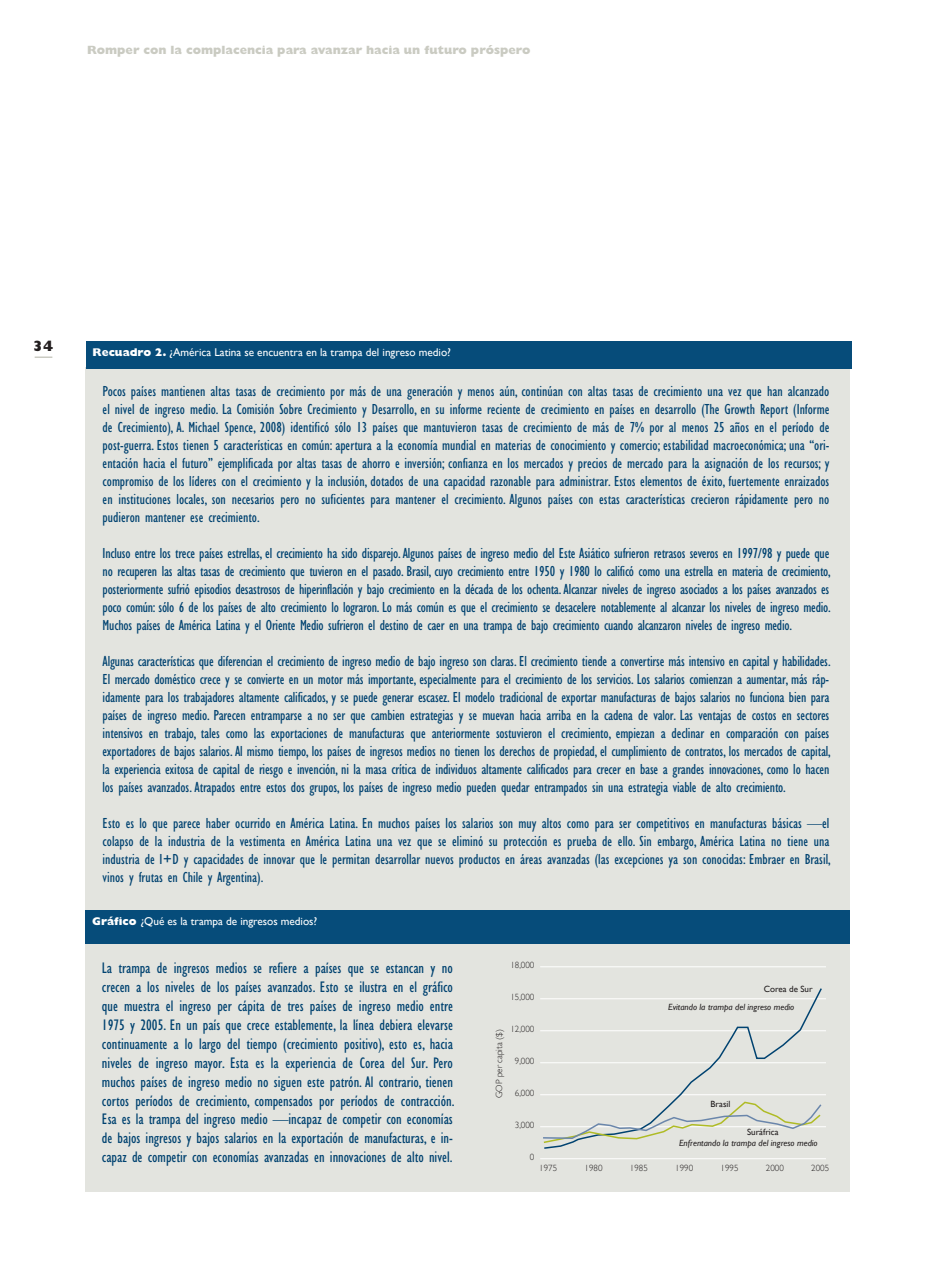
<style>
.page{position:relative;width:936px;height:1276px;background:#fff}
.page>*{position:absolute;margin:0;border:0;box-sizing:border-box;transform-origin:0 0}
.t1{font:condensed 15.75px/18.9px "Gill Sans";color:#004270;text-align:justify}
.t2{font:condensed 15px/18px "Gill Sans";letter-spacing:-.01em;color:#004270;text-align:justify}
.t3{font:800 15px "Gill Sans";color:#231f20}
.t4{font:800 12px "Gill Sans";color:#cacbc2}
.t5{font:11.25px "Gill Sans";color:#fff}
.t6{font:300 9px "Gill Sans";color:#231f20}
.t7{font:italic 9px "Gill Sans";color:#231f20}
.t8{font:9px "Gill Sans";color:#231f20}
.s1{font-weight:800}
</style>
<div class="page">
<svg style="left:35px;top:356px;width:17px;height:2px"></svg>
<div style="left:86px;top:367px;width:764px;height:824px;background:#e3e4df"></div>
<div style="left:86px;top:341px;width:765px;height:28px;background:#064c7a"></div>
<hr style="left:540px;top:966px;width:286px;height:1px;background:#fff">
<hr style="left:540px;top:998px;width:286px;height:1px;background:#fff">
<hr style="left:540px;top:1030px;width:286px;height:1px;background:#fff">
<hr style="left:540px;top:1062px;width:286px;height:1px;background:#fff">
<hr style="left:540px;top:1094px;width:286px;height:1px;background:#fff">
<hr style="left:540px;top:1126px;width:286px;height:1px;background:#fff">
<hr style="left:540px;top:1158px;width:286px;height:1px;background:#fff">
<svg style="left:543px;top:988px;width:279px;height:161px"></svg>
<div style="left:86px;top:909px;width:764px;height:34px;background:#064c7a"></div>
<p class="t4" style="left:87px;top:45px;width:445px">Romper con la complacencia para avanzar hacia un futuro próspero</p>
<p class="t3" style="left:33px;top:340px;width:22px">34</p>
<p class="t5" style="left:93px;top:346px;width:360px"><span class="s1">Recuadro 2.</span> ¿América Latina se encuentra en la trampa del ingreso medio?</p>
<p class="t2" style="left:103px;top:383px;width:728px">Pocos países mantienen altas tasas de crecimiento por más de una generación y menos aún, continúan con altas tasas de crecimiento una vez que han alcanzado el nivel de ingreso medio. La Comisión Sobre Crecimiento y Desarrollo, en su informe reciente de crecimiento en países en desarrollo (The Growth Report (Informe de Crecimiento), A. Michael Spence, 2008) identificó sólo 13 países que mantuvieron tasas de crecimiento de más de 7% por al menos 25 años en el período de post-guerra. Estos tienen 5 características en común: apertura a la economía mundial en materias de conocimiento y comercio; estabilidad macroeconómica; una “ori&shy;entación hacia el futuro” ejemplificada por altas tasas de ahorro e inversión; confianza en los mercados y precios de mercado para la asignación de los recursos; y compromiso de los líderes con el crecimiento y la inclusión, dotados de una capacidad razonable para administrar. Estos elementos de éxito, fuertemente enraizados en instituciones locales, son necesarios pero no suficientes para mantener el crecimiento. Algunos países con estas características crecieron rápidamente pero no pudieron mantener ese crecimiento.</p>
<p class="t2" style="left:103px;top:545px;width:730px">Incluso entre los trece países estrellas, el crecimiento ha sido disparejo. Algunos países de ingreso medio del Este Asiático sufrieron retrasos severos en 1997/98 y puede que no recuperen las altas tasas de crecimiento que tuvieron en el pasado. Brasil, cuyo crecimiento entre 1950 y 1980 lo calificó como una estrella en materia de crecimiento, posteriormente sufrió episodios desastrosos de hiperinflación y bajo crecimiento en la década de los ochenta. Alcanzar niveles de ingreso asociados a los países avanzados es poco común: sólo 6 de los países de alto crecimiento lo lograron. Lo más común es que el crecimiento se desacelere notablemente al alcanzar los niveles de ingreso medio.<br>Muchos países de América Latina y el Oriente Medio sufrieron el destino de caer en una trampa de bajo crecimiento cuando alcanzaron niveles de ingreso medio.</p>
<p class="t2" style="left:103px;top:653px;width:730px">Algunas características que diferencian el crecimiento de ingreso medio de bajo ingreso son claras. El crecimiento tiende a convertirse más intensivo en capital y habilidades.<br>El mercado doméstico crece y se convierte en un motor más importante, especialmente para el crecimiento de los servicios. Los salarios comienzan a aumentar, más ráp&shy;idamente para los trabajadores altamente calificados, y se puede generar escasez. El modelo tradicional de exportar manufacturas de bajos salarios no funciona bien para países de ingreso medio. Parecen entramparse a no ser que cambien estrategias y se muevan hacia arriba en la cadena de valor. Las ventajas de costos en sectores intensivos en trabajo, tales como las exportaciones de manufacturas que anteriormente sostuvieron el crecimiento, empiezan a declinar en comparación con países exportadores de bajos salarios.Al mismo tiempo, los países de ingresos medios no tienen los derechos de propiedad, el cumplimiento de contratos, los mercados de capital, la experiencia exitosa de capital de riesgo e invención, ni la masa crítica de individuos altamente calificados para crecer en base a grandes innovaciones, como lo hacen los países avanzados. Atrapados entre estos dos grupos, los países de ingreso medio pueden quedar entrampados sin una estrategia viable de alto crecimiento.</p>
<p class="t2" style="left:103px;top:815px;width:730px">Esto es lo que parece haber ocurrido en América Latina. En muchos países los salarios son muy altos como para ser competitivos en manufacturas básicas —el colapso de la industria de la vestimenta en América Latina una vez que se eliminó su protección es prueba de ello. Sin embargo, América Latina no tiene una industria de I+D y capacidades de innovar que le permitan desarrollar nuevos productos en áreas avanzadas (las excepciones ya son conocidas: Embraer en Brasil, vinos y frutas en Chile y Argentina).</p>
<p class="t5" style="left:92px;top:914px;width:227px"><span class="s1">Gráfico</span> ¿Qué es la trampa de ingresos medios?</p>
<p class="t1" style="left:102px;top:959px;width:354px">La trampa de ingresos medios se refiere a países que se estancan y no crecen a los niveles de los países avanzados. Esto se ilustra en el gráfico que muestra el ingreso per cápita de tres países de ingreso medio entre 1975 y 2005. En un país que crece establemente, la línea debiera elevarse continuamente a lo largo del tiempo (crecimiento positivo), esto es, hacia niveles de ingreso mayor. Esta es la experiencia de Corea del Sur. Pero muchos países de ingreso medio no siguen este patrón. Al contrario, tienen cortos períodos de crecimiento, compensados por períodos de contracción.<br>Esa es la trampa del ingreso medio —incapaz de competir con economías de bajos ingresos y bajos salarios en la exportación de manufacturas, e in&shy;capaz de competir con economías avanzadas en innovaciones de alto nivel.</p>
<p class="t6" style="left:510px;top:960px;width:26px">18,000</p>
<p class="t8" style="left:763px;top:983px;width:50px">Corea de Sur</p>
<p class="t6" style="left:510px;top:992px;width:26px">15,000</p>
<p class="t6" style="left:510px;top:1023px;width:26px">12,000</p>
<p class="t6" style="left:515px;top:1055px;width:21px">9,000</p>
<p class="t6" style="left:515px;top:1087px;width:21px">6,000</p>
<p class="t6" style="left:515px;top:1119px;width:21px">3,000</p>
<p class="t6" style="left:530px;top:1151px;width:6px">0</p>
<p class="t7" style="left:668px;top:1001px;width:128px">Evitando la trampa del ingreso medio</p>
<p class="t6" style="left:494px;top:1097px;width:70px;rotate:-90deg">GOP per capita ($)</p>
<p class="t8" style="left:710px;top:1098px;width:21px">Brasil</p>
<p class="t8" style="left:747px;top:1126px;width:33px">Suráfrica</p>
<p class="t7" style="left:679px;top:1137px;width:140px">Enfrentando la trampa del ingreso medio</p>
<p class="t6" style="left:539px;top:1162px;width:19px">1975</p>
<p class="t6" style="left:584px;top:1162px;width:19px">1980</p>
<p class="t6" style="left:630px;top:1162px;width:19px">1985</p>
<p class="t6" style="left:675px;top:1162px;width:19px">1990</p>
<p class="t6" style="left:720px;top:1162px;width:19px">1995</p>
<p class="t6" style="left:766px;top:1162px;width:19px">2000</p>
<p class="t6" style="left:811px;top:1162px;width:19px">2005</p>
</div>
